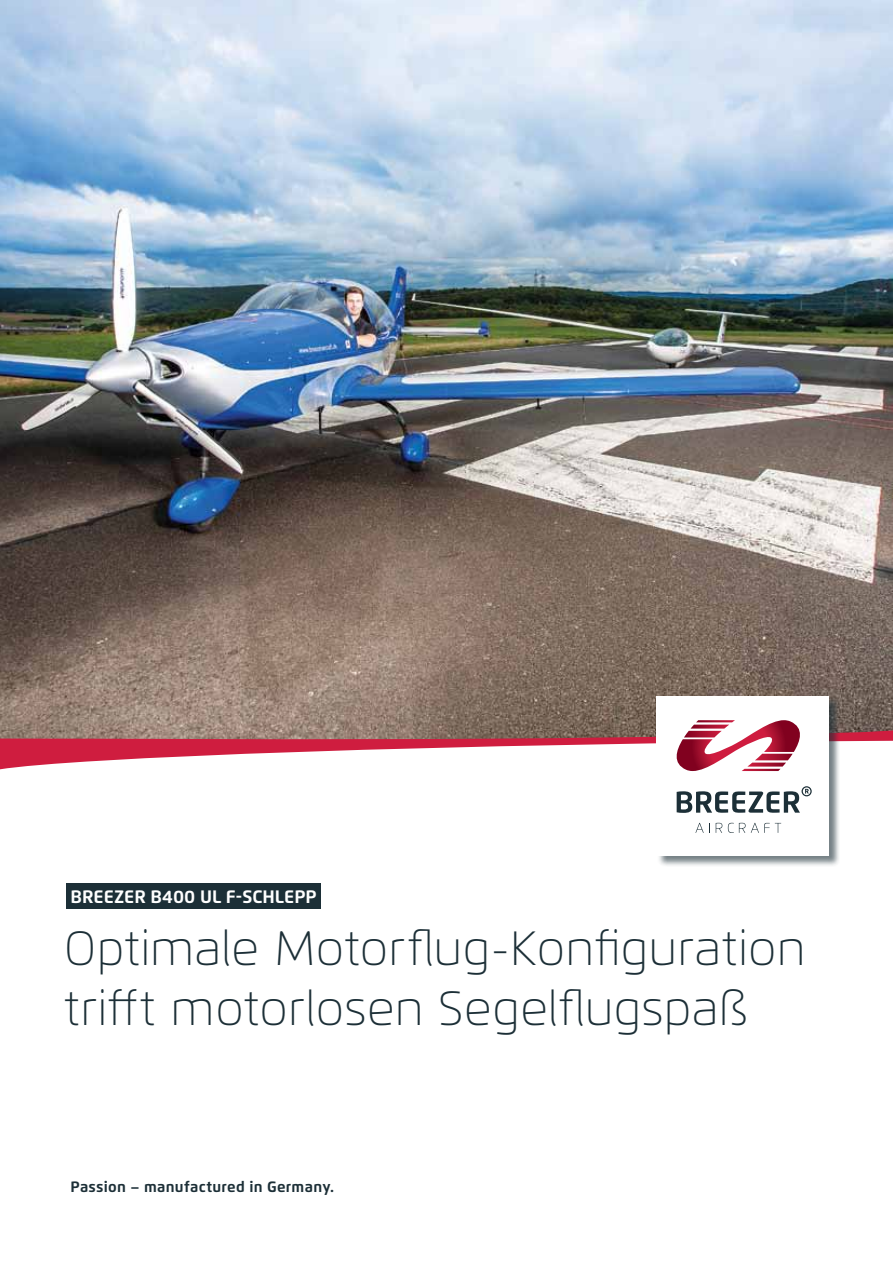
<style>
.page{position:relative;width:893px;height:1263px;background:#fff}
.page>*{position:absolute;margin:0;border:0;box-sizing:border-box;transform-origin:0 0}
.t1{font:100 48px/60px "Flexo";color:#1c2f37}
.t2{font:700 18px "Flexo";color:#fff}
.t3{font:700 15px "Flexo";letter-spacing:.02em;color:#1c2f37}
</style>
<div class="page">
<img style="left:0;top:0;width:893px;height:720px">
<div style="left:66px;top:883px;width:254px;height:25px;background:#1c2f37"></div>
<div style="left:657px;top:696px;width:184px;height:171px;background:#1c2f37;opacity:.6"></div>
<div style="left:656px;top:696px;width:173px;height:159px;background:#fff"></div>
<svg style="left:695px;top:823px;width:15px;height:10px"></svg>
<svg style="left:716px;top:823px;width:6px;height:10px"></svg>
<svg style="left:728px;top:823px;width:53px;height:10px"></svg>
<svg style="left:0;top:720px;width:893px;height:51px"></svg>
<svg style="left:677px;top:786px;width:135px;height:27px"></svg>
<p class="t2" style="left:70px;top:886px;width:235px">Breezer B400 UL F-Schlepp</p>
<p class="t1" style="left:64px;top:918px;width:744px">Optimale Motorflug-Konfiguration trifft motorlosen Segelflugspaß</p>
<p class="t3" style="left:70px;top:1177px;width:265px">Passion – manufactured in Germany.</p>
</div>
